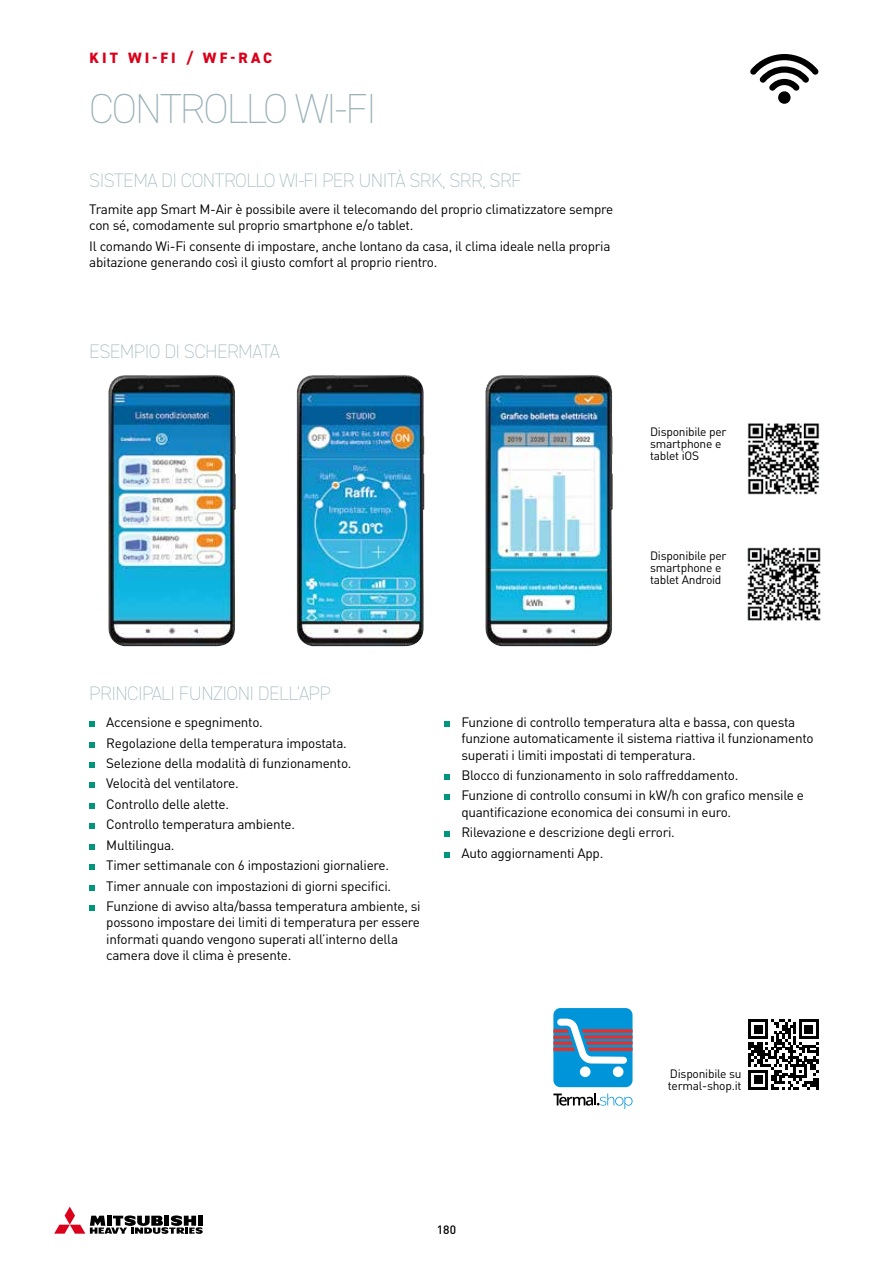
<style>
.page{position:relative;width:893px;height:1263px;background:#fff}
.page>*{position:absolute;margin:0;border:0;box-sizing:border-box;transform-origin:0 0}
.t1{font:200 42px "DIN2014";letter-spacing:-.045em;color:#99b1b8}
.t2{font:200 19.5px "DIN2014";letter-spacing:-.03em;color:#99b1b8}
.t3{font:800 15px "DIN2014";letter-spacing:.21em;color:#db001b}
.t4{font:13.5px/20.4px "DIN Pro";letter-spacing:-.02em;color:#000}
.t5{font:12px/12px "DIN Pro";letter-spacing:-.02em;color:#000}
.t6{font:500 12px "DIN Pro";color:#000}
</style>
<div class="page">
<svg style="left:54px;top:1207px;width:149px;height:27px"></svg>
<svg style="left:89px;top:721px;width:6px;height:6px"></svg>
<svg style="left:89px;top:742px;width:6px;height:5px"></svg>
<svg style="left:89px;top:762px;width:6px;height:6px"></svg>
<svg style="left:89px;top:782px;width:6px;height:6px"></svg>
<svg style="left:89px;top:803px;width:6px;height:6px"></svg>
<svg style="left:89px;top:823px;width:6px;height:6px"></svg>
<svg style="left:89px;top:844px;width:6px;height:6px"></svg>
<svg style="left:89px;top:864px;width:6px;height:6px"></svg>
<svg style="left:89px;top:885px;width:6px;height:6px"></svg>
<svg style="left:89px;top:905px;width:6px;height:6px"></svg>
<svg style="left:444px;top:721px;width:6px;height:6px"></svg>
<svg style="left:444px;top:774px;width:6px;height:6px"></svg>
<svg style="left:444px;top:794px;width:6px;height:6px"></svg>
<svg style="left:444px;top:831px;width:6px;height:6px"></svg>
<svg style="left:444px;top:852px;width:6px;height:5px"></svg>
<img style="left:485px;top:375px;width:128px;height:271px">
<img style="left:297px;top:375px;width:127px;height:271px">
<svg style="left:750px;top:54px;width:69px;height:50px"></svg>
<img style="left:748px;top:423px;width:72px;height:72px">
<img style="left:747px;top:547px;width:74px;height:74px">
<div style="left:553px;top:1008px;width:79px;height:79px;background:#0095d8;border-radius:7px"></div>
<div style="left:613px;top:1066px;width:10px;height:11px;background:#fff;border-radius:50%"></div>
<div style="left:580px;top:1066px;width:10px;height:11px;background:#fff;border-radius:50%"></div>
<svg style="left:553px;top:1019px;width:79px;height:45px"></svg>
<svg style="left:553px;top:1093px;width:79px;height:16px"></svg>
<svg style="left:748px;top:1019px;width:71px;height:70px"></svg>
<img style="left:108px;top:375px;width:128px;height:271px">
<p class="t3" style="left:89px;top:48px;width:184px">KIT WI-FI / WF-RAC</p>
<h1 class="t1" style="left:89px;top:83px;width:289px">CONTROLLO WI-FI</h1>
<h2 class="t2" style="left:89px;top:169px;width:434px">SISTEMA DI CONTROLLO WI-FI PER UNITÀ SRK, SRR, SRF</h2>
<p class="t4" style="left:89px;top:201px;width:525px;line-height:16.2px">Tramite app Smart M-Air è possibile avere il telecomando del proprio climatizzatore sempre con sé, comodamente sul proprio smartphone e/o tablet.</p>
<p class="t4" style="left:89px;top:237px;width:523px;line-height:16.2px">Il comando Wi-Fi consente di impostare, anche lontano da casa, il clima ideale nella propria abitazione generando così il giusto comfort al proprio rientro.</p>
<h2 class="t2" style="left:89px;top:340px;width:192px">ESEMPIO DI SCHERMATA</h2>
<h2 class="t2" style="left:89px;top:682px;width:243px">PRINCIPALI FUNZIONI DELL’APP</h2>
<p class="t4" style="left:106px;top:711px;width:316px">Accensione e spegnimento.<br>Regolazione della temperatura impostata.<br>Selezione della modalità di funzionamento.<br>Velocità del ventilatore.<br>Controllo delle alette.<br>Controllo temperatura ambiente.<br>Multilingua.<br>Timer settimanale con 6 impostazioni giornaliere.<br>Timer annuale con impostazioni di giorni specifici.<br>Funzione di avviso alta/bassa temperatura ambiente, si</p>
<p class="t4" style="left:106px;top:914px;width:315px;line-height:16.2px">possono impostare dei limiti di temperatura per essere informati quando vengono superati all’interno della camera dove il clima è presente.</p>
<p class="t5" style="left:650px;top:425px;width:78px">Disponibile per smartphone e tablet iOS</p>
<p class="t5" style="left:650px;top:550px;width:78px">Disponibile per smartphone e tablet Android</p>
<p class="t4" style="left:461px;top:714px;width:354px;line-height:16.2px">Funzione di controllo temperatura alta e bassa, con questa funzione automaticamente il sistema riattiva il funzionamento superati i limiti impostati di temperatura.</p>
<p class="t4" style="left:461px;top:764px;width:344px">Blocco di funzionamento in solo raffreddamento.<br>Funzione di controllo consumi in kW/h con grafico mensile e</p>
<p class="t4" style="left:461px;top:801px;width:271px">quantificazione economica dei consumi in euro.<br>Rilevazione e descrizione degli errori.<br>Auto aggiornamenti App.</p>
<p class="t5" style="left:668px;top:1067px;width:75px">Disponibile su termal-shop.it</p>
<p class="t6" style="left:437px;top:1220px;width:21px">180</p>
</div>
